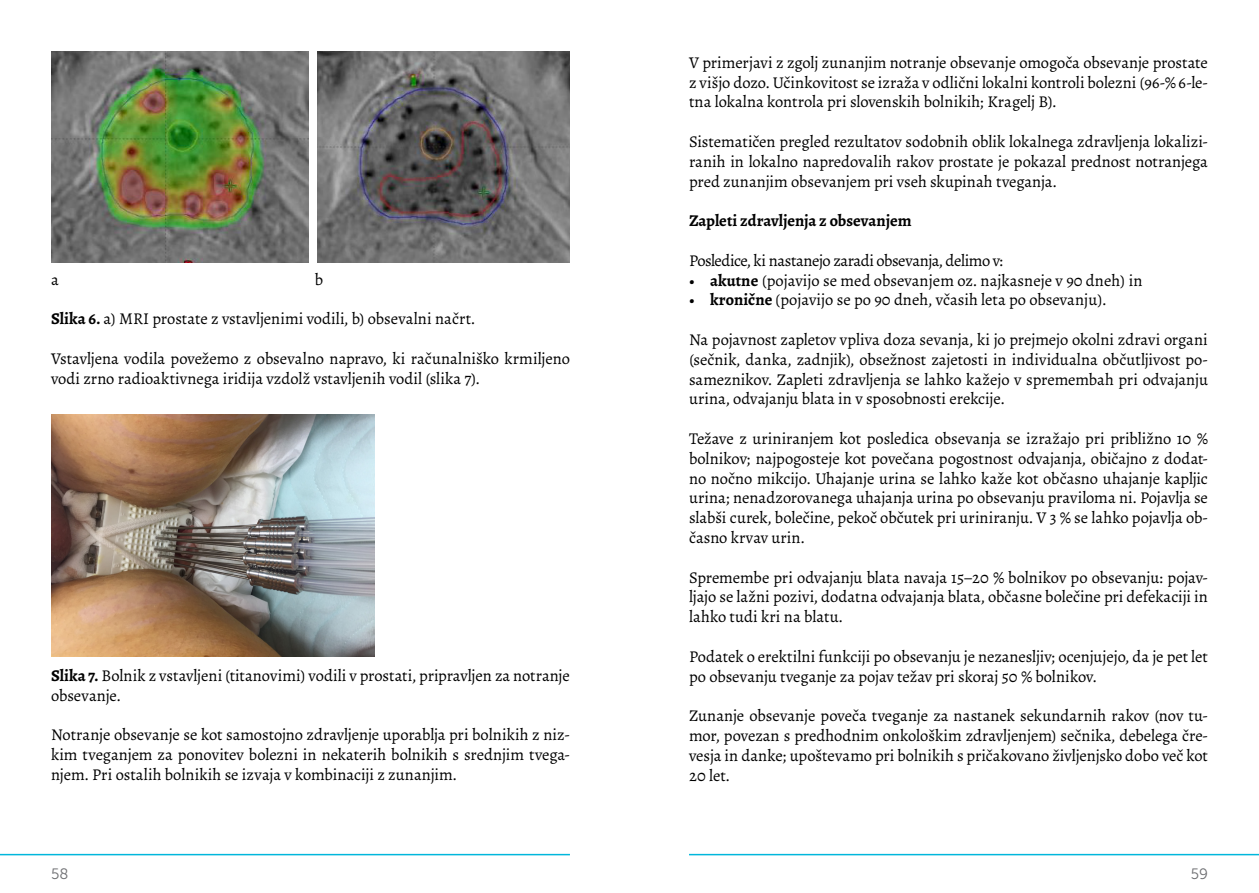
<style>
.page{position:relative;width:1259px;height:893px;background:#fff}
.page>*{position:absolute;margin:0;border:0;box-sizing:border-box;transform-origin:0 0}
.t1{font:16.5px/19.8px "Alegreya";letter-spacing:-.005em;color:#000;text-align:justify}
.t2{font:16.5px "Alegreya";letter-spacing:-.03em;color:#000}
.t3{font:700 16.5px "Alegreya";letter-spacing:-.005em;color:#000}
.t4{font:15px "Museo Sans 300";color:#6d6e71}
.s1{font-weight:700}
</style>
<div class="page">
<hr style="left:0;top:854px;width:570px;height:1px;background:#00b7dc">
<hr style="left:689px;top:854px;width:570px;height:1px;background:#00b7dc">
<img style="left:51px;top:414px;width:323px;height:242px">
<img style="left:317px;top:51px;width:253px;height:211px">
<img style="left:51px;top:51px;width:257px;height:211px">
<p class="t1" style="left:51px;top:270px;width:9px">a</p>
<p class="t1" style="left:315px;top:270px;width:10px">b</p>
<p class="t1" style="left:51px;top:309px;width:425px"><span class="s1">Slika 6.</span> a) MRI prostate z vstavljenimi vodili, b) obsevalni načrt.</p>
<p class="t1" style="left:51px;top:349px;width:520px">Vstavljena vodila povežemo z obsevalno napravo, ki računalniško krmiljeno vodi zrno radioaktivnega iridija vzdolž vstavljenih vodil (slika 7).</p>
<p class="t1" style="left:51px;top:666px;width:520px"><span class="s1">Slika 7.</span> Bolnik z vstavljeni (titanovimi) vodili v prostati, pripravljen za notranje obsevanje.</p>
<p class="t1" style="left:51px;top:725px;width:520px">Notranje obsevanje se kot samostojno zdravljenje uporablja pri bolnikih z niz&shy;kim tveganjem za ponovitev bolezni in nekaterih bolnikih s srednjim tvega&shy;njem. Pri ostalih bolnikih se izvaja v kombinaciji z zunanjim.</p>
<p class="t1" style="left:689px;top:53px;width:520px">V primerjavi z zgolj zunanjim notranje obsevanje omogoča obsevanje prostate z višjo dozo. Učinkovitost se izraža v odlični lokalni kontroli bolezni (96-% 6-le&shy;tna lokalna kontrola pri slovenskih bolnikih; Kragelj B).</p>
<p class="t1" style="left:689px;top:132px;width:520px">Sistematičen pregled rezultatov sodobnih oblik lokalnega zdravljenja lokalizi&shy;ranih in lokalno napredovalih rakov prostate je pokazal prednost notranjega pred zunanjim obsevanjem pri vseh skupinah tveganja.</p>
<p class="t3" style="left:689px;top:210px;width:224px">Zapleti zdravljenja z obsevanjem</p>
<p class="t2" style="left:689px;top:250px;width:316px">Posledice, ki nastanejo zaradi obsevanja, delimo v:</p>
<p class="t1" style="left:689px;top:270px;width:455px"><span class="s1">• akutne</span> (pojavijo se med obsevanjem oz. najkasneje v 90 dneh) in</p>
<p class="t1" style="left:689px;top:290px;width:419px"><span class="s1">• kronične</span> (pojavijo se po 90 dneh, včasih leta po obsevanju).</p>
<p class="t1" style="left:689px;top:330px;width:520px">Na pojavnost zapletov vpliva doza sevanja, ki jo prejmejo okolni zdravi organi (sečnik, danka, zadnjik), obsežnost zajetosti in individualna občutljivost po&shy;sameznikov. Zapleti zdravljenja se lahko kažejo v spremembah pri odvajanju urina, odvajanju blata in v sposobnosti erekcije.</p>
<p class="t1" style="left:689px;top:429px;width:520px">Težave z uriniranjem kot posledica obsevanja se izražajo pri približno 10 % bolnikov; najpogosteje kot povečana pogostnost odvajanja, običajno z dodat&shy;no nočno mikcijo. Uhajanje urina se lahko kaže kot občasno uhajanje kapljic urina; nenadzorovanega uhajanja urina po obsevanju praviloma ni. Pojavlja se slabši curek, bolečine, pekoč občutek pri uriniranju. V 3 % se lahko pojavlja ob&shy;časno krvav urin.</p>
<p class="t1" style="left:689px;top:567px;width:520px">Spremembe pri odvajanju blata navaja 15–20 % bolnikov po obsevanju: pojav&shy;ljajo se lažni pozivi, dodatna odvajanja blata, občasne bolečine pri defekaciji in lahko tudi kri na blatu.</p>
<p class="t1" style="left:689px;top:647px;width:520px">Podatek o erektilni funkciji po obsevanju je nezanesljiv; ocenjujejo, da je pet let po obsevanju tveganje za pojav težav pri skoraj 50 % bolnikov.</p>
<p class="t1" style="left:689px;top:706px;width:520px">Zunanje obsevanje poveča tveganje za nastanek sekundarnih rakov (nov tu&shy;mor, povezan s predhodnim onkološkim zdravljenjem) sečnika, debelega čre&shy;vesja in danke; upoštevamo pri bolnikih s pričakovano življenjsko dobo več kot 20 let.</p>
<p class="t4" style="left:51px;top:865px;width:19px">58</p>
<p class="t4" style="left:1190px;top:865px;width:19px">59</p>
</div>
